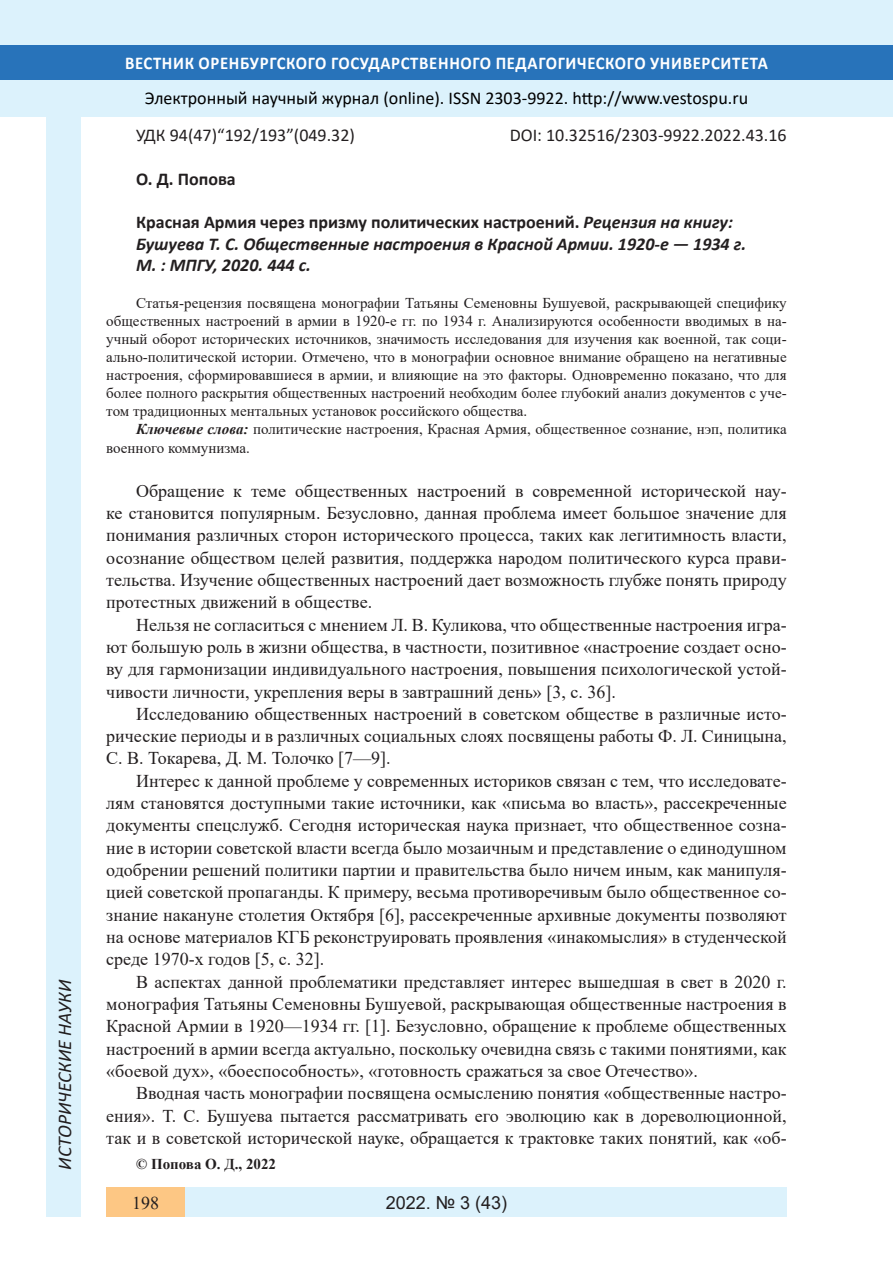
<style>
.page{position:relative;width:893px;height:1263px;background:#fff}
.page>*{position:absolute;margin:0;border:0;box-sizing:border-box;transform-origin:0 0}
.t1{font:italic 19.5px "Calibri";color:#231f20}
.Стиль2{font:18px/22.4px "Times New Roman";color:#231f20;text-align:justify}
.Заголовок_2{font:italic 700 18px/21.8px "Calibri";color:#231f20}
.t2{font:18px "Calibri";color:#000}
.t3{font:700 18px "Calibri";letter-spacing:.04em;color:#fff;scale:.93 1}
.Заголовок_2-2{font:18px "Calibri";color:#231f20}
.t4{font:18px "Arial";color:#231f20}
.t5{font:700 18px "Book Antiqua";color:#231f20}
.Заголовок_2-3{font:700 18px "Calibri";color:#231f20}
.литература{font:15px/18.1px "Times New Roman";color:#231f20;text-align:justify}
.Стиль2-2{font:700 15px "Times New Roman";color:#231f20}
.s1{font-style:normal}
.s2{font-weight:700;font-style:italic}
</style>
<div class="page">
<div style="left:0;top:0;width:893px;height:116px;background:#dcf2fc"></div>
<div style="left:0;top:45px;width:893px;height:34px;background:#2873ba"></div>
<div style="left:106px;top:1188px;width:681px;height:29px;background:#dcf2fc"></div>
<div style="left:106px;top:1188px;width:79px;height:29px;background:#fdc784"></div>
<div style="left:47px;top:116px;width:34px;height:1101px;background:#dcf2fc"></div>
<p class="t1" style="left:51px;top:1179px;width:279px;rotate:-90deg">03.00.00 БИОЛОГИЧЕСКИЕ НАУКИ</p>
<p class="t1" style="left:51px;top:1170px;width:192px;rotate:-90deg">ИСТОРИЧЕСКИЕ НАУКИ</p>
<p class="t3" style="left:125px;top:50px;width:693px">ВЕСТНИК ОРЕНБУРГСКОГО ГОСУДАРСТВЕННОГО ПЕДАГОГИЧЕСКОГО УНИВЕРСИТЕТА</p>
<p class="t2" style="left:145px;top:85px;width:605px">Электронный научный журнал (online). ISSN 2303-9922. http://www.vestospu.ru</p>
<p class="t2" style="left:388px;top:85px;width:13px">O</p>
<p class="t2" style="left:583px;top:85px;width:13px">t</p>
<p class="t2" style="left:583px;top:85px;width:13px">t</p>
<p class="Заголовок_2-2" style="left:510px;top:123px;width:278px">DOI: 10.32516/2303-9922.2022.43.16</p>
<p class="Заголовок_2-2" style="left:136px;top:123px;width:220px">УДК 94(47)“192/193”(049.32)</p>
<p class="Заголовок_2-3" style="left:136px;top:166px;width:101px">О. Д. Попова</p>
<p class="Заголовок_2" style="left:136px;top:210px;width:612px"><span class="s1">Красная Армия через призму политических настроений.</span> Рецензия на книгу:<br>Бушуева Т. С. Общественные настроения в Красной Армии. 1920-е — 1934 г.</p>
<p class="Заголовок_2" style="left:136px;top:254px;width:176px">М. : МПГУ, 2020. 444 с.</p>
<p class="литература" style="left:106px;top:293px;width:682px;text-indent:30px">Статья-рецензия посвящена монографии Татьяны Семеновны Бушуевой, раскрывающей специфику общественных настроений в армии в 1920-е гг. по 1934 г. Анализируются особенности вводимых в на&shy;учный оборот исторических источников, значимость исследования для изучения как военной, так соци&shy;ально-политической истории. Отмечено, что в монографии основное внимание обращено на негативные настроения, сформировавшиеся в армии, и влияющие на это факторы. Одновременно показано, что для более полного раскрытия общественных настроений необходим более глубокий анализ документов с уче&shy;том традиционных ментальных установок российского общества.</p>
<p class="литература" style="left:106px;top:420px;width:682px;text-indent:30px"><span class="s2">Ключевые слова:</span> политические настроения, Красная Армия, общественное сознание, нэп, политика военного коммунизма.</p>
<p class="Стиль2" style="left:106px;top:479px;width:682px;text-indent:30px">Обращение к теме общественных настроений в современной исторической нау&shy;ке становится популярным. Безусловно, данная проблема имеет большое значение для понимания различных сторон исторического процесса, таких как легитимность власти, осознание обществом целей развития, поддержка народом политического курса прави&shy;тельства. Изучение общественных настроений дает возможность глубже понять природу протестных движений в обществе.</p>
<p class="Стиль2" style="left:106px;top:613px;width:682px;text-indent:30px">Нельзя не согласиться с мнением Л. В. Куликова, что общественные настроения игра&shy;ют большую роль в жизни общества, в частности, позитивное «настроение создает осно&shy;ву для гармонизации индивидуального настроения, повышения психологической устой&shy;чивости личности, укрепления веры в завтрашний день» [3, c. 36].</p>
<p class="Стиль2" style="left:106px;top:702px;width:682px;text-indent:30px">Исследованию общественных настроений в советском обществе в различные исто&shy;рические периоды и в различных социальных слоях посвящены работы Ф. Л. Синицына, С. В. Токарева, Д. М. Толочко [7—9].</p>
<p class="Стиль2" style="left:106px;top:769px;width:682px;text-indent:30px">Интерес к данной проблеме у современных историков связан с тем, что исследовате&shy;лям становятся доступными такие источники, как «письма во власть», рассекреченные документы спецслужб. Сегодня историческая наука признает, что общественное созна&shy;ние в истории советской власти всегда было мозаичным и представление о единодушном одобрении решений политики партии и правительства было ничем иным, как манипуля&shy;цией советской пропаганды. К примеру, весьма противоречивым было общественное со&shy;знание накануне столетия Октября [6], рассекреченные архивные документы позволяют на основе материалов КГБ реконструировать проявления «инакомыслия» в студенческой среде 1970-х годов [5, c. 32].</p>
<p class="Стиль2" style="left:106px;top:970px;width:682px;text-indent:30px">В аспектах данной проблематики представляет интерес вышедшая в свет в 2020 г. монография Татьяны Семеновны Бушуевой, раскрывающая общественные настроения в Красной Армии в 1920—1934 гг. [1]. Безусловно, обращение к проблеме общественных настроений в армии всегда актуально, поскольку очевидна связь с такими понятиями, как «боевой дух», «боеспособность», «готовность сражаться за свое Отечество».</p>
<p class="Стиль2" style="left:106px;top:1081px;width:682px;text-indent:30px">Вводная часть монографии посвящена осмыслению понятия «общественные настро&shy;ения». Т. С. Бушуева пытается рассматривать его эволюцию как в дореволюционной, так и в советской исторической науке, обращается к трактовке таких понятий, как «об-</p>
<p class="Стиль2-2" style="left:136px;top:1153px;width:141px">© Попова О. Д., 2022</p>
<p class="t5" style="left:390px;top:1190px;width:37px">2018</p>
<p class="t5" style="left:460px;top:1190px;width:45px">1 25)</p>
<p class="t4" style="left:386px;top:1190px;width:123px">2022. № 3 (43)</p>
<p class="Стиль2" style="left:132px;top:1191px;width:28px">198</p>
<p class="t5" style="left:460px;top:1190px;width:39px">2 6</p>
</div>
